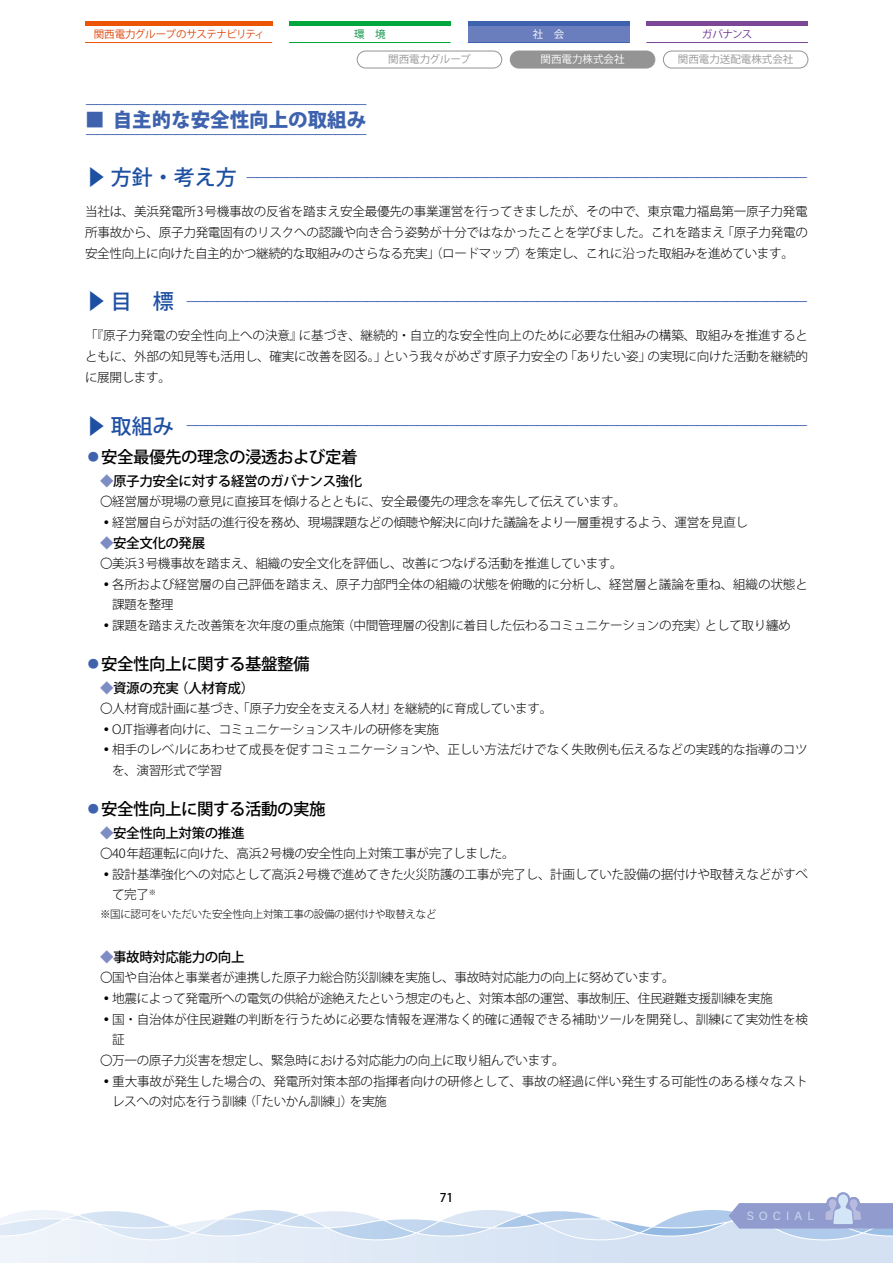
<style>
.page{position:relative;width:893px;height:1263px;background:#fff}
.page>*{position:absolute;margin:0;border:0;box-sizing:border-box;transform-origin:0 0}
.t1{font:500 21px "Koz Go Pr 6 N";color:#1e50a2}
.t2{font:800 19.5px "Koz Go Pr 6 N";color:#3e62ad}
.t3{font:500 16.5px "Koz Go Pr 6 N";letter-spacing:-.03em;color:#000}
.t4{font:500 13.5px "Koz Go Pr 6 N";letter-spacing:-.03em;color:#000}
.t5{font:300 12.6px/20.7px "Koz Go Pr 6 N";letter-spacing:-.03em;color:#000}
.t6{font:12px "Acumin Pro";letter-spacing:.415em;color:#d3e6f7}
.t7{font:500 12px "Koz Go Pr 6 N";color:#000}
.t8{font:300 10.5px "Koz Go Pr 6 N";letter-spacing:-.03em;color:#000}
.t9{font:10.5px "Koz Go Pr 6 N";color:#949495}
.t10{font:10.5px "Koz Go Pr 6 N";letter-spacing:-.04em;color:#db4308}
.t11{font:10.5px "Koz Go Pr 6 N";color:#fff}
.t12{font:10.5px "Koz Go Pr 6 N";letter-spacing:-.055em;color:#69318e}
.t13{font:10.5px "Koz Go Pr 6 N";color:#008c3e}
.t14{font:700 6.3px "UD Shin Go Pr 6 N De";letter-spacing:-.205em;color:#3e62ad;scale:2 1}
.s1{color:#3e62ad}
.s2{color:#7d8cc5}
</style>
<div class="page">
<div style="left:468px;top:21px;width:161px;height:22px;background:#6a7dbd"></div>
<div style="left:468px;top:21px;width:161px;height:5px;background:#3e62ad"></div>
<hr style="left:468px;top:42px;width:161px;height:1px;background:#3e62ad">
<div style="left:85px;top:21px;width:187px;height:5px;background:#ea5506"></div>
<hr style="left:85px;top:42px;width:187px;height:1px;background:#ea5506">
<div style="left:289px;top:21px;width:162px;height:5px;background:#00a73c"></div>
<hr style="left:289px;top:42px;width:162px;height:1px;background:#00a73c">
<div style="left:646px;top:21px;width:162px;height:5px;background:#7d4798"></div>
<hr style="left:646px;top:42px;width:162px;height:1px;background:#7d4798">
<svg style="left:651px;top:1192px;width:242px;height:71px"></svg>
<svg style="left:0;top:1210px;width:651px;height:53px"></svg>
<div style="left:510px;top:51px;width:145px;height:17px;background:#949495;border-radius:9px"></div>
<div style="left:510px;top:51px;width:145px;height:17px;border:1px solid #949495;border-radius:9px"></div>
<div style="left:357px;top:51px;width:145px;height:17px;border:1px solid #949495;border-radius:9px"></div>
<div style="left:663px;top:51px;width:145px;height:17px;border:1px solid #949495;border-radius:9px"></div>
<p class="t10" style="left:94px;top:28px;width:173px">関西電力グループのサステナビリティ</p>
<p class="t13" style="left:354px;top:28px;width:33px">環　境</p>
<p class="t11" style="left:533px;top:28px;width:33px">社　会</p>
<p class="t12" style="left:702px;top:28px;width:52px">ガバナンス</p>
<p class="t9" style="left:388px;top:54px;width:84px">関西電力グループ</p>
<p class="t11" style="left:541px;top:54px;width:85px">関西電力株式会社</p>
<p class="t9" style="left:678px;top:54px;width:117px">関西電力送配電株式会社</p>
<p class="t14" style="left:85px;top:99px;width:143px">ーーーーーーーーーーーーーーーーーーーーーーーーーーーー</p>
<h2 class="t2" style="left:85px;top:109px;width:283px">■ 自主的な安全性向上の取組み</h2>
<p class="t14" style="left:85px;top:130px;width:143px">ーーーーーーーーーーーーーーーーーーーーーーーーーーーー</p>
<h1 class="t1" style="left:85px;top:166px;width:153px">▶ 方針・考え方</h1>
<p class="t14" style="left:246px;top:172px;width:283px">ーーーーーーーーーーーーーーーーーーーーーーーーーーーーーーーーーーーーーーーーーーーーーーーーーーーーーーーー</p>
<p class="t5" style="left:85px;top:201px;width:724px;text-align:justify">当社は、美浜発電所3号機事故の反省を踏まえ安全最優先の事業運営を行ってきましたが、その中で、東京電力福島第一原子力発電所事故から、原子力発電固有のリスクへの認識や向き合う姿勢が十分ではなかったことを学びました。これを踏まえ「原子力発電の安全性向上に向けた自主的かつ継続的な取組みのさらなる充実」（ロードマップ）を策定し、これに沿った取組みを進めています。</p>
<h1 class="t1" style="left:85px;top:290px;width:90px">▶ 目　標</h1>
<p class="t14" style="left:186px;top:296px;width:313px">ーーーーーーーーーーーーーーーーーーーーーーーーーーーーーーーーーーーーーーーーーーーーーーーーーーーーーーーーーーーーーー</p>
<p class="t5" style="left:85px;top:326px;width:724px;text-align:justify">「『原子力発電の安全性向上への決意』に基づき、継続的・自立的な安全性向上のために必要な仕組みの構築、取組みを推進するとともに、外部の知見等も活用し、確実に改善を図る。」という我々がめざす原子力安全の「ありたい姿」の実現に向けた活動を継続的に展開します。</p>
<h1 class="t1" style="left:85px;top:414px;width:90px">▶ 取組み</h1>
<p class="t14" style="left:186px;top:421px;width:313px">ーーーーーーーーーーーーーーーーーーーーーーーーーーーーーーーーーーーーーーーーーーーーーーーーーーーーーーーーーーーーーー</p>
<h3 class="t3" style="left:85px;top:448px;width:274px"><span class="s1">●</span>安全最優先の理念の浸透および定着</h3>
<p class="t4" style="left:100px;top:473px;width:264px"><span class="s2">◆</span>原子力安全に対する経営のガバナンス強化</p>
<p class="t5" style="left:100px;top:491px;width:527px">〇経営層が現場の意見に直接耳を傾けるとともに、安全最優先の理念を率先して伝えています。</p>
<p class="t5" style="left:100px;top:512px;width:650px">•経営層自らが対話の進行役を務め、現場課題などの傾聴や解決に向けた議論をより一層重視するよう、運営を見直し</p>
<p class="t4" style="left:100px;top:536px;width:107px"><span class="s2">◆</span>安全文化の発展</p>
<p class="t5" style="left:100px;top:553px;width:524px">〇美浜3号機事故を踏まえ、組織の安全文化を評価し、改善につなげる活動を推進しています。</p>
<p class="t5" style="left:112px;top:574px;width:697px;text-indent:-12px">•各所および経営層の自己評価を踏まえ、原子力部門全体の組織の状態を俯瞰的に分析し、経営層と議論を重ね、組織の状態と課題を整理</p>
<p class="t5" style="left:100px;top:615px;width:692px">•課題を踏まえた改善策を次年度の重点施策（中間管理層の役割に着目した伝わるコミュニケーションの充実）として取り纏め</p>
<h3 class="t3" style="left:85px;top:655px;width:226px"><span class="s1">●</span>安全性向上に関する基盤整備</h3>
<p class="t4" style="left:100px;top:680px;width:156px"><span class="s2">◆</span>資源の充実（人材育成）</p>
<p class="t5" style="left:100px;top:698px;width:454px">〇人材育成計画に基づき、「原子力安全を支える人材」を継続的に育成しています。</p>
<p class="t5" style="left:100px;top:719px;width:341px">•OJT指導者向けに、コミュニケーションスキルの研修を実施</p>
<p class="t5" style="left:112px;top:740px;width:697px;text-indent:-12px">•相手のレベルにあわせて成長を促すコミュニケーションや、正しい方法だけでなく失敗例も伝えるなどの実践的な指導のコツを、演習形式で学習</p>
<h3 class="t3" style="left:85px;top:800px;width:242px"><span class="s1">●</span>安全性向上に関する活動の実施</h3>
<p class="t4" style="left:100px;top:825px;width:146px"><span class="s2">◆</span>安全性向上対策の推進</p>
<p class="t5" style="left:100px;top:843px;width:416px">〇40年超運転に向けた、高浜2号機の安全性向上対策工事が完了しました。</p>
<p class="t5" style="left:112px;top:864px;width:698px;text-indent:-12px">•設計基準強化への対応として高浜2号機で進めてきた火災防護の工事が完了し、計画していた設備の据付けや取替えなどがすべて完了<sup>※</sup></p>
<p class="t8" style="left:100px;top:908px;width:338px">※国に認可をいただいた安全性向上対策工事の設備の据付けや取替えなど</p>
<p class="t4" style="left:100px;top:950px;width:146px"><span class="s2">◆</span>事故時対応能力の向上</p>
<p class="t5" style="left:100px;top:967px;width:576px">〇国や自治体と事業者が連携した原子力総合防災訓練を実施し、事故時対応能力の向上に努めています。</p>
<p class="t5" style="left:100px;top:988px;width:674px">•地震によって発電所への電気の供給が途絶えたという想定のもと、対策本部の運営、事故制圧、住民避難支援訓練を実施</p>
<p class="t5" style="left:100px;top:1009px;width:709px">•国・自治体が住民避難の判断を行うために必要な情報を遅滞なく的確に通報できる補助ツールを開発し、訓練にて実効性を検</p>
<p class="t5" style="left:112px;top:1029px;width:14px">証</p>
<p class="t5" style="left:100px;top:1050px;width:466px">〇万一の原子力災害を想定し、緊急時における対応能力の向上に取り組んでいます。</p>
<p class="t5" style="left:112px;top:1071px;width:697px;text-indent:-12px">•重大事故が発生した場合の、発電所対策本部の指揮者向けの研修として、事故の経過に伴い発生する可能性のある様々なストレスへの対応を行う訓練（「たいかん訓練」）を実施</p>
<p class="t7" style="left:440px;top:1191px;width:15px">71</p>
<p class="t6" style="left:747px;top:1207px;width:69px">SOCIAL</p>
</div>
